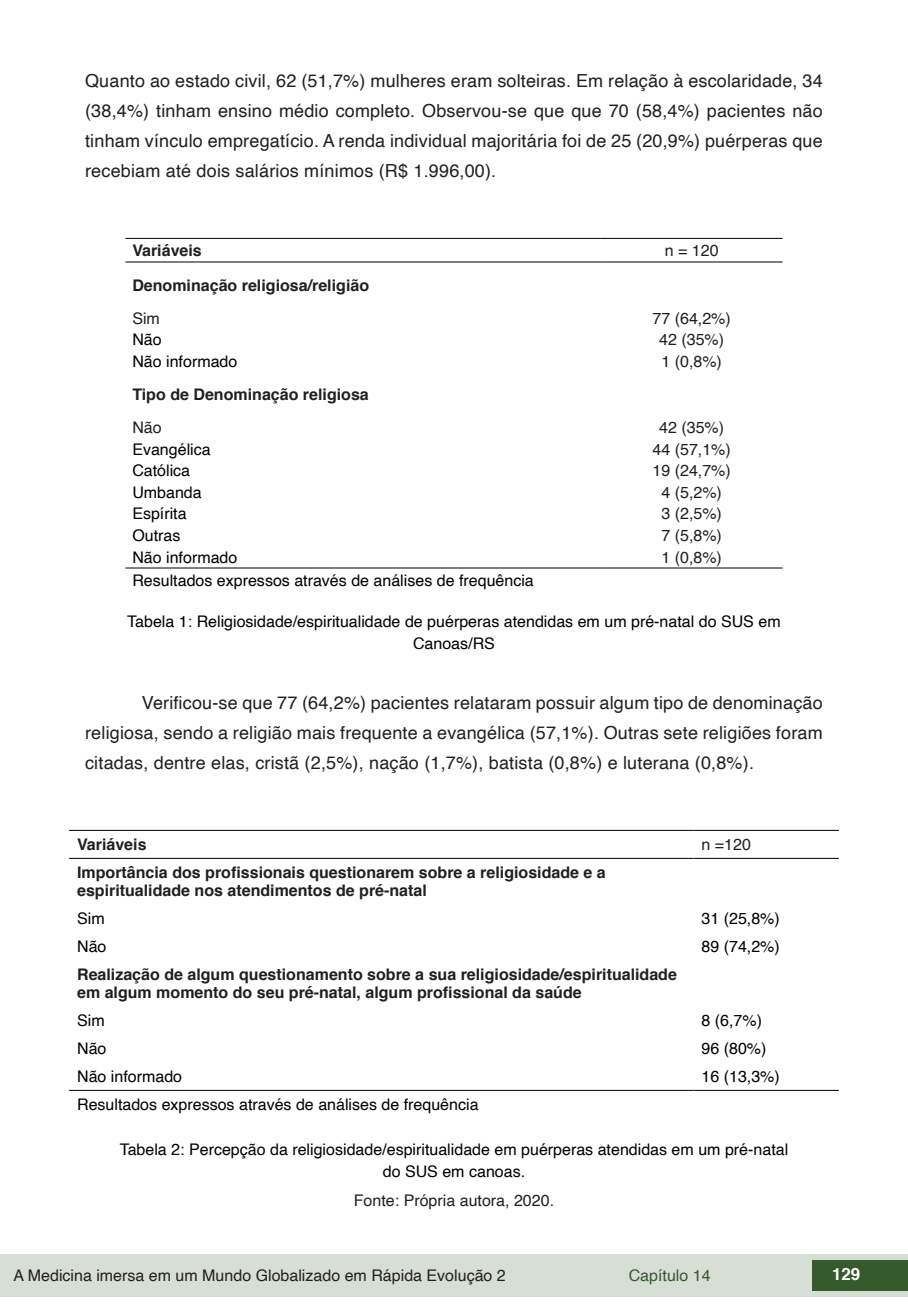
<style>
.page{position:relative;width:908px;height:1304px;background:#fff}
.page>*{position:absolute;margin:0;border:0;box-sizing:border-box;transform-origin:0 0}
.txt{font:18px/30px "Helvetica";letter-spacing:.01em;color:#231f20;text-align:justify}
.t1{font:700 16.8px "Helvetica";color:#fff}
.tab_txt{font:700 16px/18px "Helvetica";color:#231f20}
.tab_txt-2{font:16px "Helvetica";color:#000}
.info_tab_graf_imag{font:16px/22px "Helvetica";color:#000;text-align:center}
.tab_txt-3{font:16px "Helvetica";color:#231f20}
.fonte_tab_gra_imag{font:16px "Helvetica";color:#231f20}
.t2{font:16px "Helvetica";color:#36592e}
</style>
<div class="page">
<div style="left:0;top:1254px;width:906px;height:43px;background:#d7ded5"></div>
<div style="left:812px;top:1261px;width:95px;height:30px;background:#36592e"></div>
<svg style="left:125px;top:262px;width:657px;height:307px"></svg>
<hr style="left:125px;top:261px;width:475px;height:1px;background:#000">
<hr style="left:600px;top:261px;width:182px;height:1px;background:#000">
<hr style="left:125px;top:238px;width:475px;height:1px;background:#000">
<hr style="left:600px;top:238px;width:182px;height:1px;background:#000">
<hr style="left:125px;top:567px;width:475px;height:1px;background:#000">
<hr style="left:600px;top:567px;width:182px;height:1px;background:#000">
<svg style="left:69px;top:857px;width:769px;height:233px"></svg>
<hr style="left:69px;top:830px;width:624px;height:1px;background:#000">
<hr style="left:693px;top:830px;width:145px;height:1px;background:#000">
<hr style="left:69px;top:858px;width:624px;height:1px;background:#000">
<hr style="left:693px;top:858px;width:145px;height:1px;background:#000">
<hr style="left:69px;top:1090px;width:624px;height:1px;background:#000">
<hr style="left:693px;top:1090px;width:145px;height:1px;background:#000">
<p class="txt" style="left:85px;top:66px;width:739px">Quanto ao estado civil, 62 (51,7%) mulheres eram solteiras. Em relação à escolaridade, 34 (38,4%) tinham ensino médio completo. Observou-se que que 70 (58,4%) pacientes não tinham vínculo empregatício. A renda individual majoritária foi de 25 (20,9%) puérperas que recebiam até dois salários mínimos (R$ 1.996,00).</p>
<p class="tab_txt" style="left:132px;top:242px;width:71px">Variáveis</p>
<p class="tab_txt-3" style="left:664px;top:238px;width:55px">n = 120</p>
<p class="tab_txt" style="left:132px;top:276px;width:238px">Denominação religiosa/religião</p>
<p class="tab_txt-3" style="left:132px;top:306px;width:29px">Sim</p>
<p class="tab_txt-3" style="left:652px;top:306px;width:80px">77 (64,2%)</p>
<p class="tab_txt-2" style="left:132px;top:327px;width:31px">Não</p>
<p class="tab_txt-3" style="left:659px;top:327px;width:66px">42 (35%)</p>
<p class="tab_txt-2" style="left:132px;top:349px;width:106px">Não informado</p>
<p class="tab_txt-3" style="left:661px;top:349px;width:62px">1 (0,8%)</p>
<p class="tab_txt" style="left:132px;top:386px;width:238px">Tipo de Denominação religiosa</p>
<p class="tab_txt-3" style="left:132px;top:415px;width:31px">Não</p>
<p class="tab_txt-3" style="left:659px;top:415px;width:66px">42 (35%)</p>
<p class="tab_txt-2" style="left:132px;top:437px;width:80px">Evangélica</p>
<p class="tab_txt-3" style="left:652px;top:437px;width:80px">44 (57,1%)</p>
<p class="tab_txt-2" style="left:132px;top:458px;width:59px">Católica</p>
<p class="tab_txt-3" style="left:652px;top:458px;width:80px">19 (24,7%)</p>
<p class="tab_txt-2" style="left:132px;top:480px;width:71px">Umbanda</p>
<p class="tab_txt-3" style="left:661px;top:480px;width:62px">4 (5,2%)</p>
<p class="tab_txt-2" style="left:132px;top:501px;width:56px">Espírita</p>
<p class="tab_txt-3" style="left:661px;top:501px;width:62px">3 (2,5%)</p>
<p class="tab_txt-2" style="left:132px;top:523px;width:50px">Outras</p>
<p class="tab_txt-3" style="left:661px;top:523px;width:62px">7 (5,8%)</p>
<p class="tab_txt-2" style="left:132px;top:545px;width:106px">Não informado</p>
<p class="tab_txt-3" style="left:661px;top:545px;width:62px">1 (0,8%)</p>
<p class="tab_txt-2" style="left:132px;top:568px;width:403px">Resultados expressos através de análises de frequência</p>
<p class="info_tab_graf_imag" style="left:127px;top:611px;width:654px">Tabela 1: Religiosidade/espiritualidade de puérperas atendidas em um pré-natal do SUS em<br>Canoas/RS</p>
<p class="txt" style="left:85px;top:688px;width:738px;text-indent:57px">Verificou-se que 77 (64,2%) pacientes relataram possuir algum tipo de denominação religiosa, sendo a religião mais frequente a evangélica (57,1%). Outras sete religiões foram citadas, dentre elas, cristã (2,5%), nação (1,7%), batista (0,8%) e luterana (0,8%).</p>
<p class="tab_txt" style="left:77px;top:836px;width:71px">Variáveis</p>
<p class="tab_txt-3" style="left:701px;top:832px;width:51px">n =120</p>
<p class="tab_txt" style="left:77px;top:864px;width:530px">Importância dos profissionais questionarem sobre a religiosidade e a espiritualidade nos atendimentos de pré-natal</p>
<p class="tab_txt-2" style="left:77px;top:906px;width:29px">Sim</p>
<p class="tab_txt-2" style="left:701px;top:906px;width:80px">31 (25,8%)</p>
<p class="tab_txt-2" style="left:77px;top:934px;width:31px">Não</p>
<p class="tab_txt-2" style="left:701px;top:934px;width:80px">89 (74,2%)</p>
<p class="tab_txt" style="left:77px;top:966px;width:601px">Realização de algum questionamento sobre a sua religiosidade/espiritualidade em algum momento do seu pré-natal, algum profissional da saúde</p>
<p class="tab_txt-2" style="left:77px;top:1008px;width:29px">Sim</p>
<p class="tab_txt-2" style="left:701px;top:1008px;width:62px">8 (6,7%)</p>
<p class="tab_txt-2" style="left:77px;top:1036px;width:31px">Não</p>
<p class="tab_txt-2" style="left:701px;top:1036px;width:66px">96 (80%)</p>
<p class="tab_txt-2" style="left:77px;top:1064px;width:106px">Não informado</p>
<p class="tab_txt-2" style="left:701px;top:1064px;width:80px">16 (13,3%)</p>
<p class="tab_txt-2" style="left:77px;top:1092px;width:403px">Resultados expressos através de análises de frequência</p>
<p class="info_tab_graf_imag" style="left:120px;top:1139px;width:669px">Tabela 2: Percepção da religiosidade/espiritualidade em puérperas atendidas em um pré-natal do SUS em canoas.</p>
<p class="fonte_tab_gra_imag" style="left:353px;top:1188px;width:202px">Fonte: Própria autora, 2020.</p>
<p class="fonte_tab_gra_imag" style="left:14px;top:1263px;width:493px">A Medicina imersa em um Mundo Globalizado em Rápida Evolução 2</p>
<p class="t2" style="left:628px;top:1263px;width:83px">Capítulo 14</p>
<p class="t1" style="left:831px;top:1261px;width:30px">129</p>
</div>
